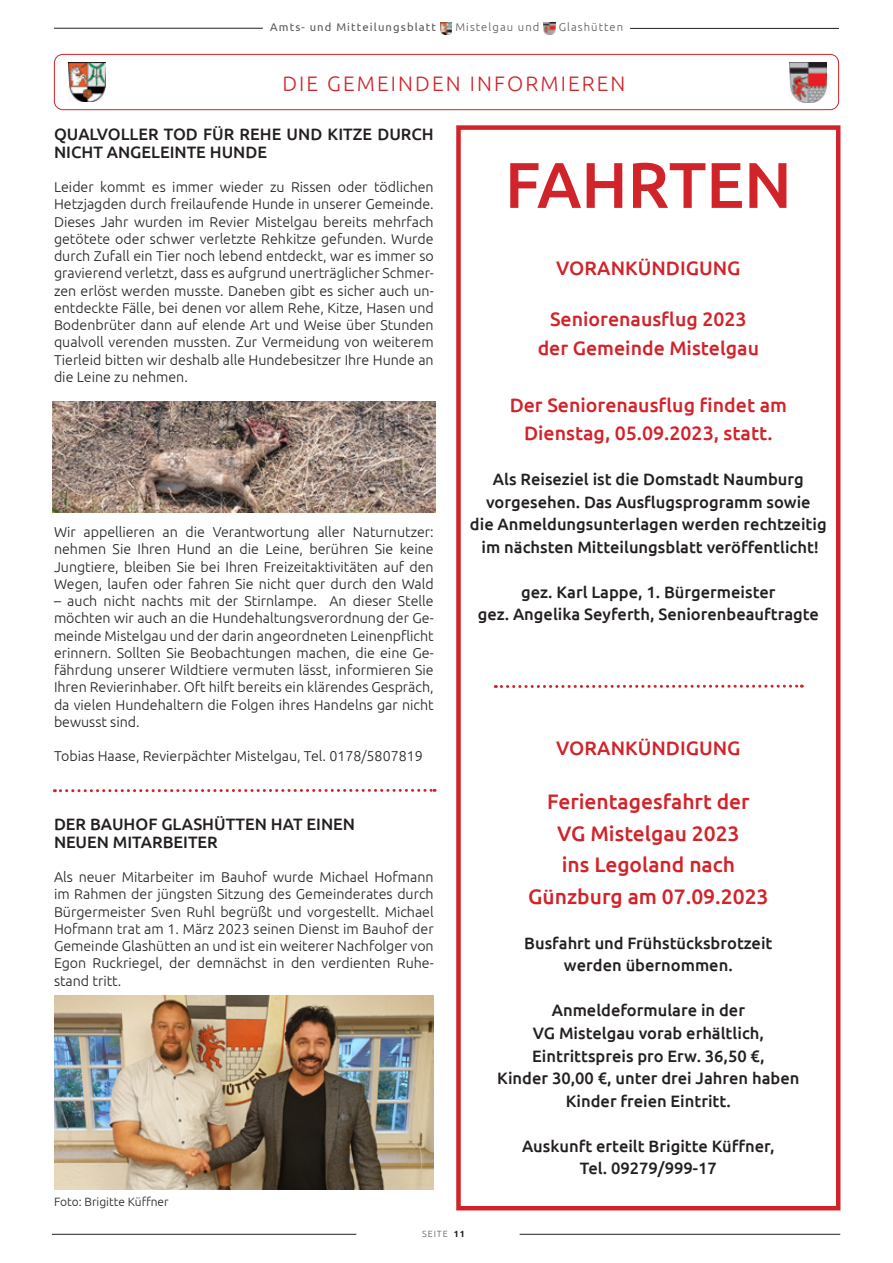
<style>
.page{position:relative;width:893px;height:1263px;background:#fff}
.page>*{position:absolute;margin:0;border:0;box-sizing:border-box;transform-origin:0 0}
.t1{font:500 64.5px "Ubuntu";color:#d1232a}
.t2{font:500 21px "Ubuntu";color:#d1232a}
.t3{font:300 21px "Ubuntu";letter-spacing:.1em;color:#d1232a}
.t4{font:500 19.5px "Ubuntu";color:#d1232a}
.t5{font:500 16.5px/17.2px "Ubuntu";color:#231f20}
.t6{font:300 14.25px/17.2px "Ubuntu";color:#231f20;text-align:justify}
.t7{font:300 12px "Ubuntu";color:#231f20}
.t8{font:11.25px "Ubuntu";letter-spacing:.1em;color:#57585a}
.t9{font:300 11.25px "Ubuntu";letter-spacing:.095em;color:#57585a}
.t10{font:300 9px "Ubuntu";letter-spacing:.1em;color:#57585a}
.s1{font-weight:700;color:#231f20}
</style>
<div class="page">
<hr style="left:52px;top:1234px;width:304px;height:1px;background:#231f20">
<hr style="left:520px;top:1234px;width:320px;height:1px;background:#231f20">
<hr style="left:54px;top:28px;width:209px;height:1px;background:#231f20">
<hr style="left:630px;top:28px;width:209px;height:1px;background:#231f20">
<svg style="left:440px;top:22px;width:12px;height:12px"></svg>
<svg style="left:544px;top:22px;width:11px;height:13px"></svg>
<div style="left:54px;top:54px;width:785px;height:56px;border:1px solid #d1232a;border-radius:9px"></div>
<img style="left:69px;top:62px;width:36px;height:40px">
<img style="left:790px;top:62px;width:37px;height:41px">
<svg style="left:54px;top:789px;width:381px;height:3px"></svg>
<div style="left:456px;top:125px;width:384px;height:1085px;border:4px solid #d1232a"></div>
<img style="left:54px;top:995px;width:380px;height:195px">
<svg style="left:495px;top:685px;width:307px;height:3px"></svg>
<img style="left:53px;top:402px;width:383px;height:110px">
<p class="t8" style="left:270px;top:20px;width:167px">Amts- und Mitteilungsblatt</p>
<p class="t9" style="left:455px;top:20px;width:85px">Mistelgau und</p>
<p class="t9" style="left:559px;top:20px;width:66px">Glashütten</p>
<p class="t3" style="left:282px;top:70px;width:345px">DIE GEMEINDEN INFORMIEREN</p>
<p class="t5" style="left:54px;top:125px;width:381px">QUALVOLLER TOD FÜR REHE UND KITZE DURCH<br>NICHT ANGELEINTE HUNDE</p>
<p class="t6" style="left:54px;top:178px;width:381px">Leider kommt es immer wieder zu Rissen oder tödlichen Hetzjagden durch freilaufende Hunde in unserer Gemeinde.<br>Dieses Jahr wurden im Revier Mistelgau bereits mehrfach getötete oder schwer verletzte Rehkitze gefunden. Wurde durch Zufall ein Tier noch lebend entdeckt, war es immer so gravierend verletzt, dass es aufgrund unerträglicher Schmer&shy;zen erlöst werden musste. Daneben gibt es sicher auch un&shy;entdeckte Fälle, bei denen vor allem Rehe, Kitze, Hasen und Bodenbrüter dann auf elende Art und Weise über Stunden qualvoll verenden mussten. Zur Vermeidung von weiterem Tierleid bitten wir deshalb alle Hundebesitzer Ihre Hunde an die Leine zu nehmen.</p>
<p class="t6" style="left:54px;top:523px;width:381px">Wir appellieren an die Verantwortung aller Naturnutzer: nehmen Sie Ihren Hund an die Leine, berühren Sie keine Jungtiere, bleiben Sie bei Ihren Freizeitaktivitäten auf den Wegen, laufen oder fahren Sie nicht quer durch den Wald</p>
<p class="t6" style="left:54px;top:592px;width:381px">– auch nicht nachts mit der Stirnlampe. An dieser Stelle möchten wir auch an die Hundehaltungsverordnung der Ge&shy;meinde Mistelgau und der darin angeordneten Leinenpflicht erinnern. Sollten Sie Beobachtungen machen, die eine Ge&shy;fährdung unserer Wildtiere vermuten lässt, informieren Sie Ihren Revierinhaber. Oft hilft bereits ein klärendes Gespräch, da vielen Hundehaltern die Folgen ihres Handelns gar nicht bewusst sind.</p>
<p class="t6" style="left:54px;top:747px;width:370px">Tobias Haase, Revierpächter Mistelgau, Tel. 0178/5807819</p>
<p class="t5" style="left:54px;top:815px;width:303px">DER BAUHOF GLASHÜTTEN HAT EINEN</p>
<p class="t5" style="left:54px;top:833px;width:165px">NEUEN MITARBEITER</p>
<p class="t6" style="left:54px;top:868px;width:381px">Als neuer Mitarbeiter im Bauhof wurde Michael Hofmann im Rahmen der jüngsten Sitzung des Gemeinderates durch Bürgermeister Sven Ruhl begrüßt und vorgestellt. Michael Hofmann trat am 1. März 2023 seinen Dienst im Bauhof der Gemeinde Glashütten an und ist ein weiterer Nachfolger von Egon Ruckriegel, der demnächst in den verdienten Ruhe&shy;stand tritt.</p>
<p class="t7" style="left:54px;top:1194px;width:116px">Foto: Brigitte Küffner</p>
<p class="t1" style="left:505px;top:144px;width:288px">FAHRTEN</p>
<p class="t4" style="left:556px;top:256px;width:186px">VORANKÜNDIGUNG</p>
<p class="t4" style="left:550px;top:307px;width:198px">Seniorenausflug 2023</p>
<p class="t4" style="left:538px;top:336px;width:223px">der Gemeinde Mistelgau</p>
<p class="t4" style="left:510px;top:393px;width:279px">Der Seniorenausflug findet am</p>
<p class="t4" style="left:524px;top:421px;width:250px">Dienstag, 05.09.2023, statt.</p>
<p class="t5" style="left:493px;top:470px;width:312px">Als Reiseziel ist die Domstadt Naumburg</p>
<p class="t5" style="left:486px;top:493px;width:326px">vorgesehen. Das Ausflugsprogramm sowie</p>
<p class="t5" style="left:470px;top:515px;width:358px">die Anmeldungsunterlagen werden rechtzeitig</p>
<p class="t5" style="left:482px;top:538px;width:339px">im nächsten Mitteilungsblatt veröffentlicht!</p>
<p class="t5" style="left:521px;top:583px;width:256px">gez. Karl Lappe, 1. Bürgermeister</p>
<p class="t5" style="left:478px;top:605px;width:343px">gez. Angelika Seyferth, Seniorenbeauftragte</p>
<p class="t4" style="left:556px;top:736px;width:186px">VORANKÜNDIGUNG</p>
<p class="t2" style="left:547px;top:789px;width:204px">Ferientagesfahrt der</p>
<p class="t2" style="left:557px;top:820px;width:184px">VG Mistelgau 2023</p>
<p class="t2" style="left:562px;top:852px;width:175px">ins Legoland nach</p>
<p class="t2" style="left:528px;top:883px;width:242px">Günzburg am 07.09.2023</p>
<p class="t5" style="left:524px;top:934px;width:250px">Busfahrt und Frühstücksbrotzeit</p>
<p class="t5" style="left:564px;top:956px;width:170px">werden übernommen.</p>
<p class="t5" style="left:552px;top:1001px;width:195px">Anmeldeformulare in der</p>
<p class="t5" style="left:533px;top:1024px;width:232px">VG Mistelgau vorab erhältlich,</p>
<p class="t5" style="left:532px;top:1046px;width:234px">Eintrittspreis pro Erw. 36,50 €,</p>
<p class="t5" style="left:497px;top:1069px;width:304px">Kinder 30,00 €, unter drei Jahren haben</p>
<p class="t5" style="left:566px;top:1091px;width:167px">Kinder freien Eintritt.</p>
<p class="t5" style="left:522px;top:1136px;width:254px">Auskunft erteilt Brigitte Küffner,</p>
<p class="t5" style="left:580px;top:1159px;width:138px">Tel. 09279/999-17</p>
<p class="t10" style="left:422px;top:1228px;width:44px">SEITE <span class="s1">11</span></p>
</div>
